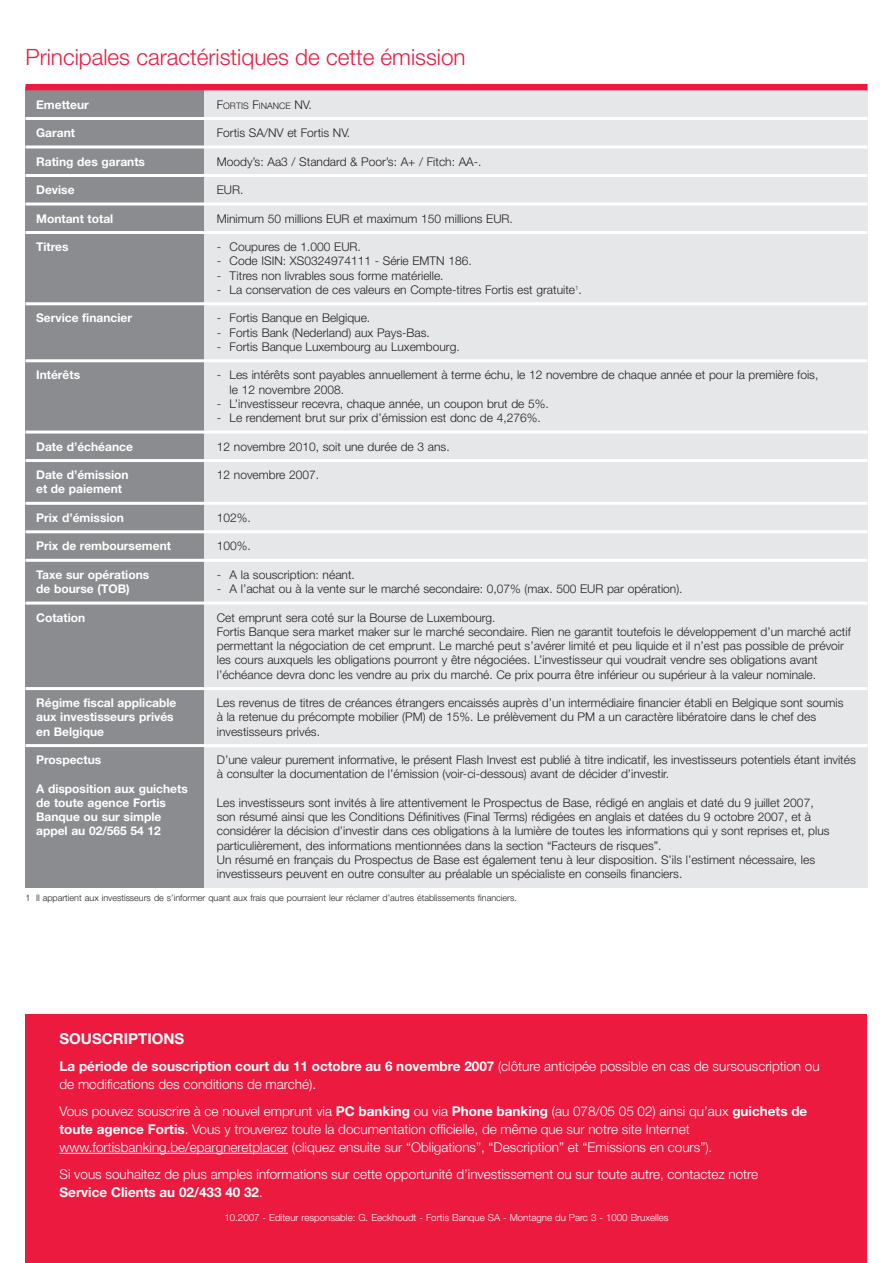
<style>
.page{position:relative;width:893px;height:1263px;background:#fff}
.page>*{position:absolute;margin:0;border:0;box-sizing:border-box;transform-origin:0 0}
.t1{font:300 22.5px "Helvetica Neue";color:#ed1a40}
.t2{font:700 15px "Helvetica Neue";color:#fff}
.t3{font:300 13.5px/18px "Helvetica Neue";color:#fff}
.t4{font:300 12px/14.2px "Helvetica Neue";color:#231f20}
.t5{font:700 12px/14.2px "Helvetica Neue";color:#fff}
.t6{font:300 9.75px "Helvetica Neue";color:#fff}
.t7{font:300 9px "Helvetica Neue";color:#231f20}
.s1{font-size:12px}
.s2{font-weight:700}
</style>
<div class="page">
<div style="left:26px;top:1014px;width:841px;height:249px;background:#ed1a40"></div>
<hr style="left:60px;top:1153px;width:30px;height:1px;background:#fff">
<hr style="left:89px;top:1153px;width:153px;height:1px;background:#fff">
<hr style="left:242px;top:1153px;width:46px;height:1px;background:#fff">
<div style="left:204px;top:87px;width:663px;height:800px;background:#e6e7e9"></div>
<div style="left:26px;top:87px;width:178px;height:800px;background:#8a8c8f"></div>
<hr style="left:26px;top:117px;width:841px;height:3px;background:#fff">
<hr style="left:26px;top:145px;width:841px;height:3px;background:#fff">
<hr style="left:26px;top:174px;width:841px;height:3px;background:#fff">
<hr style="left:26px;top:202px;width:841px;height:3px;background:#fff">
<hr style="left:26px;top:231px;width:841px;height:3px;background:#fff">
<hr style="left:26px;top:302px;width:841px;height:3px;background:#fff">
<hr style="left:26px;top:359px;width:841px;height:3px;background:#fff">
<hr style="left:26px;top:430px;width:841px;height:3px;background:#fff">
<hr style="left:26px;top:459px;width:841px;height:3px;background:#fff">
<hr style="left:26px;top:502px;width:841px;height:3px;background:#fff">
<hr style="left:26px;top:530px;width:841px;height:3px;background:#fff">
<hr style="left:26px;top:559px;width:841px;height:3px;background:#fff">
<hr style="left:26px;top:601px;width:841px;height:3px;background:#fff">
<hr style="left:26px;top:687px;width:841px;height:3px;background:#fff">
<hr style="left:26px;top:744px;width:841px;height:3px;background:#fff">
<div style="left:26px;top:84px;width:841px;height:6px;background:#ed1a40"></div>
<h1 class="t1" style="left:26px;top:49px;width:442px">Principales caractéristiques de cette émission</h1>
<p class="t5" style="left:36px;top:98px;width:54px">Emetteur</p>
<p class="t7" style="left:217px;top:102px;width:96px"><span class="s1">F</span>ORTIS <span class="s1">F</span>INANCE <span class="s1">NV.</span></p>
<p class="t5" style="left:36px;top:127px;width:40px">Garant</p>
<p class="t4" style="left:217px;top:127px;width:135px">Fortis SA/NV et Fortis NV.</p>
<p class="t5" style="left:36px;top:155px;width:110px">Rating des garants</p>
<p class="t4" style="left:217px;top:155px;width:266px">Moody’s: Aa3 / Standard &amp; Poor’s: A+ / Fitch: AA-.</p>
<p class="t5" style="left:36px;top:184px;width:40px">Devise</p>
<p class="t4" style="left:217px;top:184px;width:28px">EUR.</p>
<p class="t5" style="left:36px;top:212px;width:79px">Montant total</p>
<p class="t4" style="left:217px;top:212px;width:298px">Minimum 50 millions EUR et maximum 150 millions EUR.</p>
<p class="t5" style="left:36px;top:241px;width:34px">Titres</p>
<p class="t4" style="left:217px;top:241px;width:146px">- Coupures de 1.000 EUR.</p>
<p class="t4" style="left:217px;top:255px;width:256px">- Code ISIN: XS0324974111 - Série EMTN 186.</p>
<p class="t4" style="left:217px;top:269px;width:228px">- Titres non livrables sous forme matérielle.</p>
<p class="t4" style="left:217px;top:283px;width:366px">- La conservation de ces valeurs en Compte-titres Fortis est gratuite<sup>1</sup>.</p>
<p class="t5" style="left:36px;top:312px;width:97px">Service financier</p>
<p class="t4" style="left:217px;top:312px;width:155px">- Fortis Banque en Belgique.</p>
<p class="t4" style="left:217px;top:326px;width:215px">- Fortis Bank (Nederland) aux Pays-Bas.</p>
<p class="t4" style="left:217px;top:340px;width:244px">- Fortis Banque Luxembourg au Luxembourg.</p>
<p class="t5" style="left:36px;top:369px;width:45px">Intérêts</p>
<p class="t4" style="left:230px;top:369px;width:590px;text-indent:-13px">- Les intérêts sont payables annuellement à terme échu, le 12 novembre de chaque année et pour la première fois, le 12 novembre 2008.</p>
<p class="t4" style="left:217px;top:397px;width:333px">- L’investisseur recevra, chaque année, un coupon brut de 5%.</p>
<p class="t4" style="left:217px;top:412px;width:325px">- Le rendement brut sur prix d’émission est donc de 4,276%.</p>
<p class="t5" style="left:36px;top:440px;width:98px">Date d’échéance</p>
<p class="t4" style="left:217px;top:440px;width:234px">12 novembre 2010, soit une durée de 3 ans.</p>
<p class="t5" style="left:36px;top:469px;width:94px">Date d’émission</p>
<p class="t4" style="left:217px;top:469px;width:104px">12 novembre 2007.</p>
<p class="t5" style="left:36px;top:483px;width:87px">et de paiement</p>
<p class="t5" style="left:36px;top:511px;width:89px">Prix d’émission</p>
<p class="t4" style="left:217px;top:511px;width:36px">102%.</p>
<p class="t5" style="left:36px;top:540px;width:136px">Prix de remboursement</p>
<p class="t4" style="left:217px;top:540px;width:36px">100%.</p>
<p class="t5" style="left:36px;top:568px;width:115px">Taxe sur opérations</p>
<p class="t4" style="left:217px;top:568px;width:140px">- A la souscription: néant.</p>
<p class="t5" style="left:36px;top:583px;width:95px">de bourse (TOB)</p>
<p class="t4" style="left:217px;top:583px;width:467px">- A l’achat ou à la vente sur le marché secondaire: 0,07% (max. 500 EUR par opération).</p>
<p class="t5" style="left:36px;top:611px;width:51px">Cotation</p>
<p class="t4" style="left:217px;top:611px;width:635px">Cet emprunt sera coté sur la Bourse de Luxembourg.<br>Fortis Banque sera market maker sur le marché secondaire. Rien ne garantit toutefois le développement d’un marché actif permettant la négociation de cet emprunt. Le marché peut s’avérer limité et peu liquide et il n’est pas possible de prévoir les cours auxquels les obligations pourront y être négociées. L’investisseur qui voudrait vendre ses obligations avant l’échéance devra donc les vendre au prix du marché. Ce prix pourra être inférieur ou supérieur à la valeur nominale.</p>
<p class="t5" style="left:36px;top:697px;width:142px">Régime fiscal applicable</p>
<p class="t4" style="left:217px;top:697px;width:628px">Les revenus de titres de créances étrangers encaissés auprès d’un intermédiaire financier établi en Belgique sont soumis</p>
<p class="t5" style="left:36px;top:711px;width:139px">aux investisseurs privés</p>
<p class="t4" style="left:217px;top:711px;width:601px">à la retenue du précompte mobilier (PM) de 15%. Le prélèvement du PM a un caractère libératoire dans le chef des</p>
<p class="t5" style="left:36px;top:725px;width:69px">en Belgique</p>
<p class="t4" style="left:217px;top:725px;width:105px">investisseurs privés.</p>
<p class="t5" style="left:36px;top:754px;width:67px">Prospectus</p>
<p class="t4" style="left:217px;top:754px;width:640px">D’une valeur purement informative, le présent Flash Invest est publié à titre indicatif, les investisseurs potentiels étant invités à consulter la documentation de l’émission (voir-ci-dessous) avant de décider d’investir.</p>
<p class="t5" style="left:36px;top:782px;width:153px">A disposition aux guichets de toute agence Fortis</p>
<p class="t4" style="left:217px;top:796px;width:598px">Les investisseurs sont invités à lire attentivement le Prospectus de Base, rédigé en anglais et daté du 9 juillet 2007,</p>
<p class="t5" style="left:36px;top:811px;width:127px">Banque ou sur simple</p>
<p class="t4" style="left:217px;top:811px;width:596px">son résumé ainsi que les Conditions Définitives (Final Terms) rédigées en anglais et datées du 9 octobre 2007, et à</p>
<p class="t5" style="left:36px;top:825px;width:126px">appel au 02/565 54 12</p>
<p class="t4" style="left:217px;top:825px;width:614px">considérer la décision d’investir dans ces obligations à la lumière de toutes les informations qui y sont reprises et, plus particulièrement, des informations mentionnées dans la section “Facteurs de risques”.<br>Un résumé en français du Prospectus de Base est également tenu à leur disposition. S’ils l’estiment nécessaire, les investisseurs peuvent en outre consulter au préalable un spécialiste en conseils financiers.</p>
<p class="t7" style="left:26px;top:894px;width:493px">1 Il appartient aux investisseurs de s’informer quant aux frais que pourraient leur réclamer d’autres établissements financiers.</p>
<p class="t2" style="left:60px;top:1033px;width:126px">SOUSCRIPTIONS</p>
<p class="t3" style="left:60px;top:1058px;width:762px"><span class="s2">La période de souscription court du 11 octobre au 6 novembre 2007</span> (clôture anticipée possible en cas de sursouscription ou de modifications des conditions de marché).</p>
<p class="t3" style="left:60px;top:1103px;width:749px">Vous pouvez souscrire à ce nouvel emprunt via <span class="s2">PC banking</span> ou via <span class="s2">Phone banking</span> (au 078/05 05 02) ainsi qu’aux <span class="s2">guichets de toute agence Fortis</span>. Vous y trouverez toute la documentation officielle, de même que sur notre site Internet www.fortisbanking.be/epargneretplacer (cliquez ensuite sur “Obligations”, “Description” et “Emissions en cours”).</p>
<p class="t3" style="left:60px;top:1166px;width:700px">Si vous souhaitez de plus amples informations sur cette opportunité d’investissement ou sur toute autre, contactez notre<br><span class="s2">Service Clients au 02/433 40 32</span>.</p>
<p class="t6" style="left:224px;top:1214px;width:446px">10.2007 - Editeur responsable: G. Eeckhoudt - Fortis Banque SA - Montagne du Parc 3 - 1000 Bruxelles</p>
</div>
